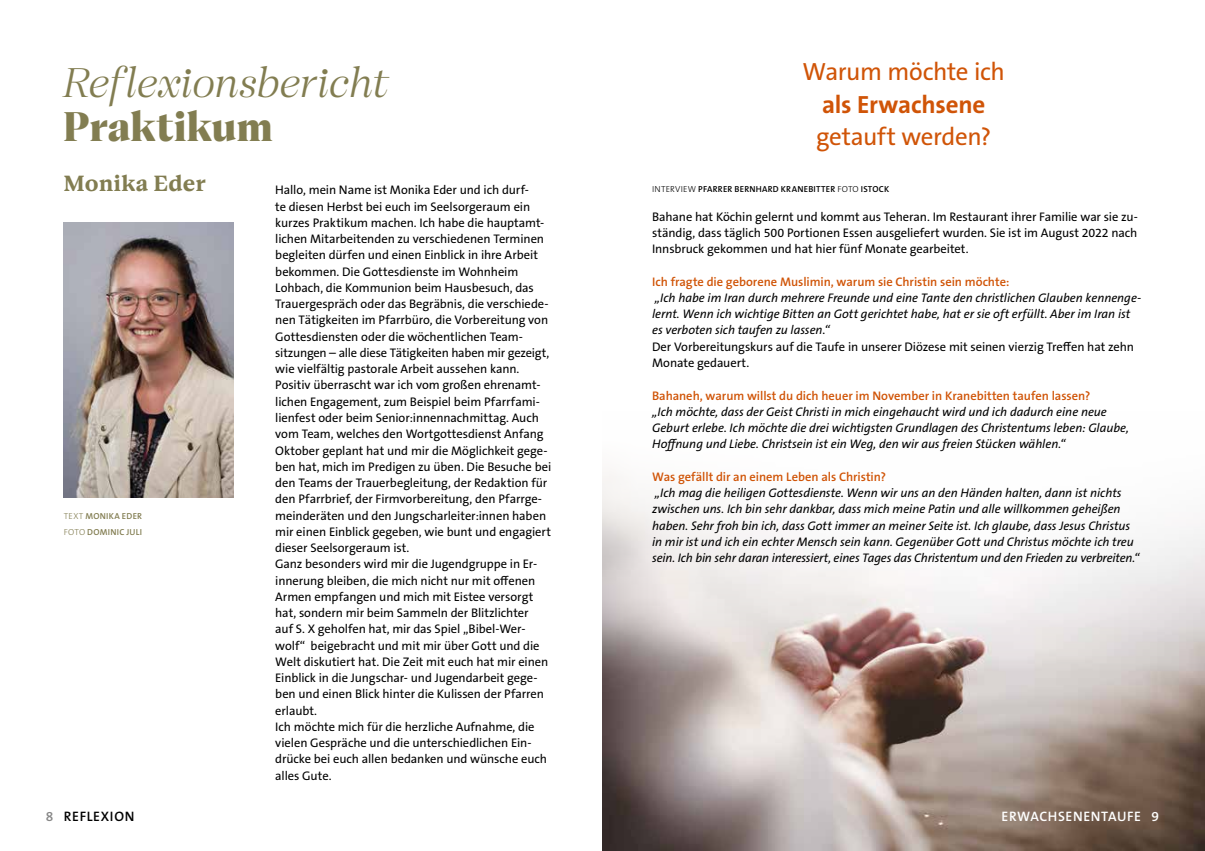
<style>
.page{position:relative;width:1205px;height:851px;background:#fff}
.page>*{position:absolute;margin:0;border:0;box-sizing:border-box;transform-origin:0 0}
.t1{font:italic 300 42.38px "Cotford Display";letter-spacing:.02em;color:#827d51}
.t2{font:700 42.38px "Cotford Display";letter-spacing:.02em;color:#827d51}
.t3{font:25px "The Sans B W5 Plain";letter-spacing:-.015em;color:#d05407}
.t4{font:700 25px "The Sans B W7";letter-spacing:-.01em;color:#d05407}
.t5{font:700 22.5px "Cotford Text";letter-spacing:.02em;color:#827d51}
.t6{font:600 13.75px "The Sans B W6";letter-spacing:.04em;color:#fff}
.t7{font:600 13.75px "The Sans B W6";letter-spacing:.05em;color:#000}
.t8{font:12.5px/16.2px "The Sans B W5 Plain";letter-spacing:-.005em;color:#000}
.t9{font:italic 12.5px/16.2px "The Sans B W5 Plain";letter-spacing:-.005em;color:#000}
.t10{font:600 12.5px "The Sans B W6";letter-spacing:-.005em;color:#d05407}
.t11{font:600 8.75px "The Sans B W6";letter-spacing:.025em;color:#000}
.t12{font:600 8.75px/16.2px "The Sans B W6";letter-spacing:.025em;color:#827d51}
.s1{font-family:"The Sans B W3";font-weight:300}
.s2{color:#878787}
</style>
<div class="page">
<img style="left:602px;top:473px;width:603px;height:377px">
<img style="left:64px;top:223px;width:170px;height:274px">
<h1 class="t1" style="left:64px;top:55px;width:326px">Reflexionsbericht</h1>
<h1 class="t2" style="left:64px;top:98px;width:210px">Praktikum</h1>
<h3 class="t5" style="left:64px;top:169px;width:144px">Monika Eder</h3>
<p class="t12" style="left:64px;top:508px;width:80px"><span class="s1">TEXT</span> MONIKA EDER<br><span class="s1">FOTO</span> DOMINIC JULI</p>
<p class="t8" style="left:275px;top:182px;width:277px">Hallo, mein Name ist Monika Eder und ich durf-<br>te diesen Herbst bei euch im Seelsorgeraum ein kurzes Praktikum machen. Ich habe die hauptamt&shy;lichen Mitarbeitenden zu verschiedenen Terminen begleiten dürfen und einen Einblick in ihre Arbeit bekommen. Die Gottesdienste im Wohnheim Lohbach, die Kommunion beim Hausbesuch, das Trauergespräch oder das Begräbnis, die verschiede&shy;nen Tätigkeiten im Pfarrbüro, die Vorbereitung von Gottesdiensten oder die wöchentlichen Team&shy;sitzungen – alle diese Tätigkeiten haben mir gezeigt, wie vielfältig pastorale Arbeit aussehen kann.<br>Positiv überrascht war ich vom großen ehrenamt&shy;lichen Engagement, zum Beispiel beim Pfarrfami&shy;lienfest oder beim Senior:innennachmittag. Auch vom Team, welches den Wortgottesdienst Anfang Oktober geplant hat und mir die Möglichkeit gege&shy;ben hat, mich im Predigen zu üben. Die Besuche bei den Teams der Trauerbegleitung, der Redaktion für den Pfarrbrief, der Firmvorbereitung, den Pfarrge&shy;meinderäten und den Jungscharleiter:innen haben mir einen Einblick gegeben, wie bunt und engagiert dieser Seelsorgeraum ist.<br>Ganz besonders wird mir die Jugendgruppe in Er&shy;innerung bleiben, die mich nicht nur mit offenen Armen empfangen und mich mit Eistee versorgt hat, sondern mir beim Sammeln der Blitzlichter<br>auf S. X geholfen hat, mir das Spiel „Bibel-Wer&shy;wolf“ beigebracht und mit mir über Gott und die Welt diskutiert hat. Die Zeit mit euch hat mir einen Einblick in die Jungschar- und Jugendarbeit gege&shy;ben und einen Blick hinter die Kulissen der Pfarren erlaubt.<br>Ich möchte mich für die herzliche Aufnahme, die vielen Gespräche und die unterschiedlichen Ein&shy;drücke bei euch allen bedanken und wünsche euch alles Gute.</p>
<h2 class="t3" style="left:802px;top:56px;width:204px">Warum möchte ich</h2>
<h2 class="t4" style="left:822px;top:88px;width:165px">als Erwachsene</h2>
<h2 class="t3" style="left:816px;top:121px;width:177px">getauft werden?</h2>
<p class="t11" style="left:652px;top:183px;width:239px"><span class="s1">INTERVIEW</span> PFARRER BERNHARD KRANEBITTER <span class="s1">FOTO</span> ISTOCK</p>
<p class="t8" style="left:652px;top:208px;width:487px;text-align:justify">Bahane hat Köchin gelernt und kommt aus Teheran. Im Restaurant ihrer Familie war sie zu&shy;ständig, dass täglich 500 Portionen Essen ausgeliefert wurden. Sie ist im August 2022 nach Innsbruck gekommen und hat hier fünf Monate gearbeitet.</p>
<p class="t10" style="left:652px;top:273px;width:359px">Ich fragte die geborene Muslimin, warum sie Christin sein möchte:</p>
<p class="t9" style="left:652px;top:290px;width:490px">„Ich habe im Iran durch mehrere Freunde und eine Tante den christlichen Glauben kennenge&shy;lernt. Wenn ich wichtige Bitten an Gott gerichtet habe, hat er sie oft erfüllt. Aber im Iran ist es verboten sich taufen zu lassen.“</p>
<p class="t8" style="left:652px;top:338px;width:483px">Der Vorbereitungskurs auf die Taufe in unserer Diözese mit seinen vierzig Treffen hat zehn<br>Monate gedauert.</p>
<p class="t10" style="left:652px;top:387px;width:440px">Bahaneh, warum willst du dich heuer im November in Kranebitten taufen lassen?</p>
<p class="t9" style="left:652px;top:403px;width:478px">„Ich möchte, dass der Geist Christi in mich eingehaucht wird und ich dadurch eine neue<br>Geburt erlebe. Ich möchte die drei wichtigsten Grundlagen des Christentums leben: Glaube,<br>Hoffnung und Liebe. Christsein ist ein Weg, den wir aus freien Stücken wählen.“</p>
<p class="t10" style="left:652px;top:468px;width:235px">Was gefällt dir an einem Leben als Christin?</p>
<p class="t9" style="left:652px;top:485px;width:489px">„Ich mag die heiligen Gottesdienste. Wenn wir uns an den Händen halten, dann ist nichts zwischen uns. Ich bin sehr dankbar, dass mich meine Patin und alle willkommen geheißen haben. Sehr froh bin ich, dass Gott immer an meiner Seite ist. Ich glaube, dass Jesus Christus in mir ist und ich ein echter Mensch sein kann. Gegenüber Gott und Christus möchte ich treu sein. Ich bin sehr daran interessiert, eines Tages das Christentum und den Frieden zu verbreiten.“</p>
<p class="t7" style="left:46px;top:807px;width:90px"><span class="s2">8</span> REFLEXION</p>
<p class="t6" style="left:1001px;top:807px;width:159px">ERWACHSENENTAUFE 9</p>
</div>
